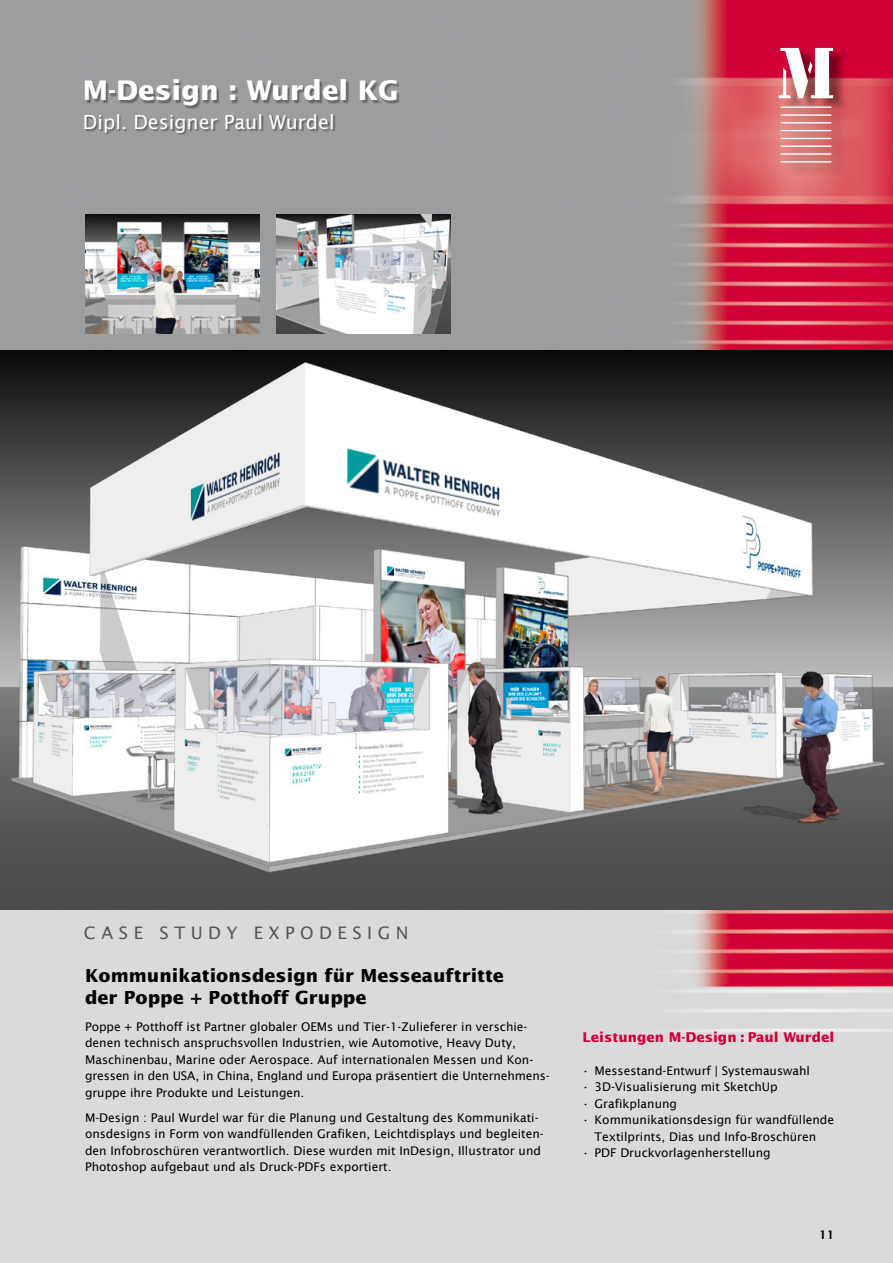
<style>
.page{position:relative;width:893px;height:1263px;background:#fff}
.page>*{position:absolute;margin:0;border:0;box-sizing:border-box;transform-origin:0 0}
.t1{font:700 27px "Lucida Sans";color:#fff}
.t2{font:19.5px "Lucida Sans";color:#fff}
.t3{font:700 18px/21.6px "Lucida Sans";color:#000}
.t4{font:17.25px "Lucida Sans";letter-spacing:.32em;color:#565655}
.t5{font:700 13.5px "Lucida Sans";color:#d20037}
.t6{font:12px/16.5px "Lucida Sans";color:#000}
.t7{font:600 12px "Lucida Sans";color:#000}
</style>
<div class="page">
<img style="left:0;top:0;width:893px;height:1263px">
<div style="left:782px;top:48px;width:68px;height:128px;background:#000;opacity:.42"></div>
<hr style="left:781px;top:106px;width:50px;height:2px;background:#fff">
<hr style="left:781px;top:114px;width:50px;height:2px;background:#fff">
<hr style="left:781px;top:122px;width:50px;height:2px;background:#fff">
<hr style="left:781px;top:130px;width:50px;height:1px;background:#fff">
<hr style="left:781px;top:138px;width:50px;height:1px;background:#fff">
<hr style="left:781px;top:146px;width:50px;height:1px;background:#fff">
<hr style="left:781px;top:153px;width:50px;height:2px;background:#fff">
<hr style="left:781px;top:161px;width:50px;height:2px;background:#fff">
<svg style="left:778px;top:48px;width:55px;height:50px"></svg>
<div style="left:85px;top:114px;width:250px;height:21px;background:#000;opacity:.37"></div>
<div style="left:86px;top:81px;width:314px;height:28px;background:#000;opacity:.34"></div>
<img style="left:0;top:351px;width:893px;height:558px">
<img style="left:85px;top:215px;width:174px;height:119px">
<img style="left:276px;top:215px;width:175px;height:119px">
<h1 class="t1" style="left:83px;top:74px;width:317px">M-Design : Wurdel KG</h1>
<h2 class="t2" style="left:83px;top:111px;width:253px">Dipl. Designer Paul Wurdel</h2>
<h3 class="t4" style="left:84px;top:923px;width:326px">CASE STUDY EXPODESIGN</h3>
<h3 class="t3" style="left:85px;top:965px;width:420px">Kommunikationsdesign für Messeauftritte der Poppe + Potthoff Gruppe</h3>
<p class="t6" style="left:85px;top:1018px;width:466px">Poppe + Potthoff ist Partner globaler OEMs und Tier-1-Zulieferer in verschie&shy;denen technisch anspruchsvollen Industrien, wie Automotive, Heavy Duty, Maschinenbau, Marine oder Aerospace. Auf internationalen Messen und Kon&shy;gressen in den USA, in China, England und Europa präsentiert die Unternehmens&shy;gruppe ihre Produkte und Leistungen.</p>
<p class="t6" style="left:85px;top:1109px;width:460px">M-Design : Paul Wurdel war für die Planung und Gestaltung des Kommunikati&shy;onsdesigns in Form von wandfüllenden Grafiken, Leichtdisplays und begleiten&shy;den Infobroschüren verantwortlich. Diese wurden mit InDesign, Illustrator und Photoshop aufgebaut und als Druck-PDFs exportiert.</p>
<p class="t5" style="left:583px;top:1028px;width:253px">Leistungen M-Design : Paul Wurdel</p>
<p class="t6" style="left:582px;top:1062px;width:230px">• Messestand-Entwurf | Systemauswahl</p>
<p class="t6" style="left:582px;top:1078px;width:198px">• 3D-Visualisierung mit SketchUp</p>
<p class="t6" style="left:582px;top:1095px;width:97px">• Grafikplanung</p>
<p class="t6" style="left:582px;top:1111px;width:254px;text-align:center">• Kommunikationsdesign für wandfüllende<br>Textilprints, Dias und Info-Broschüren</p>
<p class="t6" style="left:582px;top:1144px;width:190px">• PDF Druckvorlagenherstellung</p>
<p class="t7" style="left:819px;top:1228px;width:17px">11</p>
</div>
